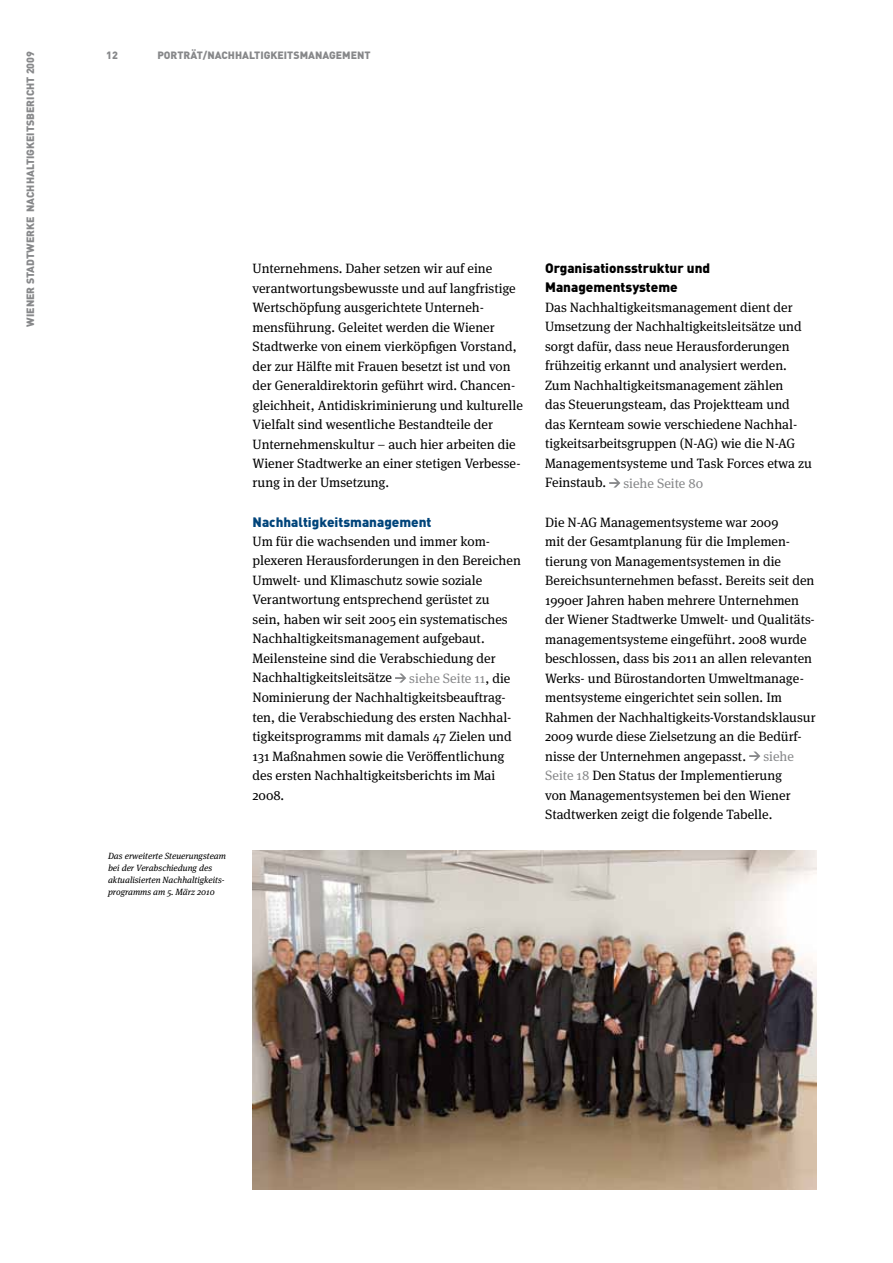
<style>
.page{position:relative;width:893px;height:1263px;background:#fff}
.page>*{position:absolute;margin:0;border:0;box-sizing:border-box;transform-origin:0 0}
.t1{font:13.5px/19.5px "Meta Serif Pro";color:#000}
.t2{font:13.5px "Meta Serif Pro";color:#87888a}
.t3{font:900 10.5px "FFDIN";color:#87888a}
.t4{font:italic 9px/12px "Meta Serif Pro";color:#000}
.s1{font-family:"FFDIN";font-weight:900;color:#00447a}
.s2{color:#87888a}
.s3{font-family:"FFDIN";font-weight:900}
</style>
<div class="page">
<svg style="left:395px;top:673px;width:11px;height:10px"></svg>
<svg style="left:609px;top:478px;width:11px;height:10px"></svg>
<svg style="left:749px;top:751px;width:11px;height:10px"></svg>
<img style="left:253px;top:850px;width:563px;height:340px">
<p class="t3" style="left:23px;top:326px;width:277px;rotate:-90deg">Wiener Stadtwerke Nachhaltigkeitsbericht 2009</p>
<p class="t3" style="left:157px;top:48px;width:58px">Porträt/Nac</p>
<p class="t3" style="left:228px;top:48px;width:144px">hhaltigkeitsmanagement</p>
<p class="t3" style="left:106px;top:48px;width:13px">12</p>
<p class="t1" style="left:253px;top:258px;width:272px">Unternehmens. Daher setzen wir auf eine verantwortungsbewusste und auf langfristige Wertschöpfung ausgerichtete Unterneh&shy;mensführung. Geleitet werden die Wiener Stadtwerke von einem vierköpfigen Vorstand, der zur Hälfte mit Frauen besetzt ist und von der Generaldirektorin geführt wird. Chancen&shy;gleichheit, Antidiskriminierung und kulturelle Vielfalt sind wesentliche Bestandteile der Unternehmenskultur – auch hier arbeiten die Wiener Stadtwerke an einer stetigen Verbesse&shy;rung in der Umsetzung.</p>
<p class="t1" style="left:253px;top:511px;width:270px"><span class="s1">Nachhaltigkeitsmanagement<br></span>Um für die wachsenden und immer kom&shy;plexeren Herausforderungen in den Bereichen Umwelt- und Klimaschutz sowie soziale Verantwortung entsprechend gerüstet zu sein, haben wir seit 2005 ein systematisches Nachhaltigkeitsmanagement aufgebaut.<br>Meilensteine sind die Verabschiedung der Nachhaltigkeitsleitsätze</p>
<p class="t1" style="left:253px;top:667px;width:261px;text-indent:157px"><span class="s2">siehe Seite 11</span>, die Nominierung der Nachhaltigkeitsbeauftrag&shy;ten, die Verabschiedung des ersten Nachhal&shy;tigkeitsprogramms mit damals 47 Zielen und 131 Maßnahmen sowie die Veröffentlichung des ersten Nachhaltigkeitsberichts im Mai 2008.</p>
<p class="t4" style="left:108px;top:849px;width:120px">Das erweiterte Steuerungsteam bei der Verabschiedung des aktualisierten Nachhaltigkeits&shy;programms am 5. März 2010</p>
<p class="t1" style="left:545px;top:258px;width:268px"><span class="s3">Organisationsstruktur und -Managementsysteme<br></span>Das Nachhaltigkeitsmanagement dient der Umsetzung der Nachhaltigkeitsleitsätze und sorgt dafür, dass neue Herausforderungen frühzeitig erkannt und analysiert werden.<br>Zum Nachhaltigkeitsmanagement zählen<br>das Steuerungsteam, das Projektteam und das Kernteam sowie verschiedene Nachhal&shy;tigkeitsarbeitsgruppen (N-AG) wie die N-AG Managementsysteme und Task Forces etwa zu Feinstaub.</p>
<p class="t2" style="left:623px;top:473px;width:81px">siehe Seite 80</p>
<p class="t1" style="left:545px;top:511px;width:272px">Die N-AG Managementsysteme war 2009<br>mit der Gesamtplanung für die Implemen&shy;tierung von Managementsystemen in die Bereichsunternehmen befasst. Bereits seit den 1990er Jahren haben mehrere Unternehmen der Wiener Stadtwerke Umwelt- und Qualitäts&shy;managementsysteme eingeführt. 2008 wurde beschlossen, dass bis 2011 an allen relevanten Werks- und Bürostandorten Umweltmanage&shy;mentsysteme eingerichtet sein sollen. Im Rahmen der Nachhaltigkeits-Vorstandsklausur 2009 wurde diese Zielsetzung an die Bedürf&shy;nisse der Unternehmen angepasst.</p>
<p class="t1" style="left:545px;top:745px;width:250px;text-indent:218px"><span class="s2">siehe<br>Seite 18</span> Den Status der Implementierung von Managementsystemen bei den Wiener<br>Stadtwerken zeigt die folgende Tabelle.</p>
</div>
